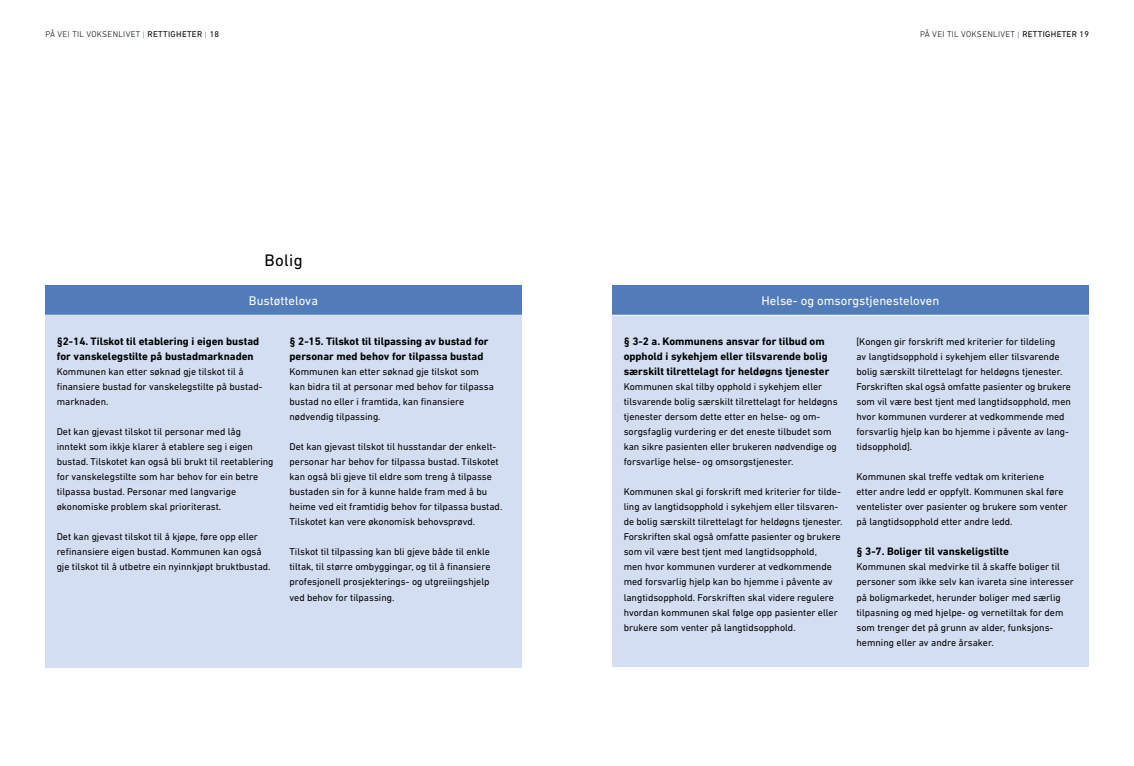
<style>
.page{position:relative;width:1134px;height:766px;background:#fff}
.page>*{position:absolute;margin:0;border:0;box-sizing:border-box;transform-origin:0 0}
.t1{font:17px "DIN Next LT Pro";letter-spacing:.02em;color:#000}
.t2{font:12.8px "DIN Next LT Pro";color:#fff}
.t3{font:700 11px/15px "DIN Next LT Pro";color:#000}
.t4{font:10px/15px "DIN Next LT Pro";color:#000}
.t5{font:300 8.5px "DIN Next LT Pro";letter-spacing:.035em;color:#000}
.s1{font-family:"Scout";color:#517bb9}
.s2{font-weight:400}
</style>
<div class="page">
<div style="left:45px;top:285px;width:477px;height:30px;background:#517bb9"></div>
<div style="left:612px;top:285px;width:477px;height:30px;background:#517bb9"></div>
<div style="left:45px;top:315px;width:476px;height:352px;background:#d4def2"></div>
<div style="left:613px;top:315px;width:476px;height:351px;background:#d4def2"></div>
<hr style="left:33px;top:314px;width:1101px;height:1px;background:#fff">
<p class="t5" style="left:45px;top:29px;width:175px">PÅ VEI TIL VOKSENLIVET <span class="s1">|</span> <span class="s2">RETTIGHETER</span> <span class="s1">|</span> <span class="s2">18</span></p>
<p class="t5" style="left:920px;top:29px;width:171px">PÅ VEI TIL VOKSENLIVET <span class="s1">|</span> <span class="s2">RETTIGHETER 19</span></p>
<h1 class="t1" style="left:264px;top:250px;width:40px">Bolig</h1>
<p class="t2" style="left:249px;top:293px;width:71px">Bustøttelova</p>
<p class="t2" style="left:761px;top:293px;width:179px">Helse- og omsorgstjenesteloven</p>
<p class="t3" style="left:57px;top:334px;width:204px">§2-14. Tilskot til etablering i eigen bustad for vanskelegstilte på bustadmarknaden</p>
<p class="t4" style="left:57px;top:364px;width:207px">Kommunen kan etter søknad gje tilskot til å finansiere bustad for vanskelegstilte på bustad&shy;marknaden.</p>
<p class="t4" style="left:57px;top:424px;width:218px">Det kan gjevast tilskot til personar med låg<br>inntekt som ikkje klarer å etablere seg i eigen bustad. Tilskotet kan også bli brukt til reetablering for vanskelegstilte som har behov for ein betre tilpassa bustad. Personar med langvarige økonomiske problem skal prioriterast.</p>
<p class="t4" style="left:57px;top:529px;width:215px">Det kan gjevast tilskot til å kjøpe, føre opp eller refinansiere eigen bustad. Kommunen kan også gje tilskot til å utbetre ein nyinnkjøpt bruktbustad.</p>
<p class="t3" style="left:289px;top:334px;width:201px">§ 2-15. Tilskot til tilpassing av bustad for personar med behov for tilpassa bustad</p>
<p class="t4" style="left:289px;top:364px;width:206px">Kommunen kan etter søknad gje tilskot som kan bidra til at personar med behov for tilpassa bustad no eller i framtida, kan finansiere nødvendig tilpassing.</p>
<p class="t4" style="left:289px;top:439px;width:214px">Det kan gjevast tilskot til husstandar der enkelt&shy;personar har behov for tilpassa bustad. Tilskotet kan også bli gjeve til eldre som treng å tilpasse bustaden sin for å kunne halde fram med å bu heime ved eit framtidig behov for tilpassa bustad.<br>Tilskotet kan vere økonomisk behovsprøvd.</p>
<p class="t4" style="left:289px;top:544px;width:202px;text-align:justify">Tilskot til tilpassing kan bli gjeve både til enkle tiltak, til større ombyggingar, og til å finansiere profesjonell prosjekterings- og utgreiingshjelp ved behov for tilpassing.</p>
<p class="t3" style="left:624px;top:334px;width:207px">§ 3-2 a. Kommunens ansvar for tilbud om opphold i sykehjem eller tilsvarende bolig særskilt tilrettelagt for heldøgns tjenester</p>
<p class="t4" style="left:624px;top:379px;width:215px">Kommunen skal tilby opphold i sykehjem eller tilsvarende bolig særskilt tilrettelagt for heldøgns tjenester dersom dette etter en helse- og om&shy;sorgsfaglig vurdering er det eneste tilbudet som kan sikre pasienten eller brukeren nødvendige og forsvarlige helse- og omsorgstjenester.</p>
<p class="t4" style="left:624px;top:484px;width:220px">Kommunen skal gi forskrift med kriterier for tilde&shy;ling av langtidsopphold i sykehjem eller tilsvaren&shy;de bolig særskilt tilrettelagt for heldøgns tjenester.<br>Forskriften skal også omfatte pasienter og brukere som vil være best tjent med langtidsopphold,<br>men hvor kommunen vurderer at vedkommende med forsvarlig hjelp kan bo hjemme i påvente av langtidsopphold. Forskriften skal videre regulere hvordan kommunen skal følge opp pasienter eller brukere som venter på langtidsopphold.</p>
<p class="t4" style="left:856px;top:334px;width:216px">[Kongen gir forskrift med kriterier for tildeling<br>av langtidsopphold i sykehjem eller tilsvarende bolig særskilt tilrettelagt for heldøgns tjenester.<br>Forskriften skal også omfatte pasienter og brukere som vil være best tjent med langtidsopphold, men hvor kommunen vurderer at vedkommende med forsvarlig hjelp kan bo hjemme i påvente av lang&shy;tidsopphold].</p>
<p class="t4" style="left:856px;top:469px;width:213px">Kommunen skal treffe vedtak om kriteriene<br>etter andre ledd er oppfylt. Kommunen skal føre ventelister over pasienter og brukere som venter på langtidsopphold etter andre ledd.</p>
<p class="t3" style="left:856px;top:544px;width:154px">§ 3-7. Boliger til vanskeligstilte</p>
<p class="t4" style="left:856px;top:559px;width:219px">Kommunen skal medvirke til å skaffe boliger til personer som ikke selv kan ivareta sine interesser på boligmarkedet, herunder boliger med særlig tilpasning og med hjelpe- og vernetiltak for dem som trenger det på grunn av alder, funksjons&shy;hemning eller av andre årsaker.</p>
</div>
